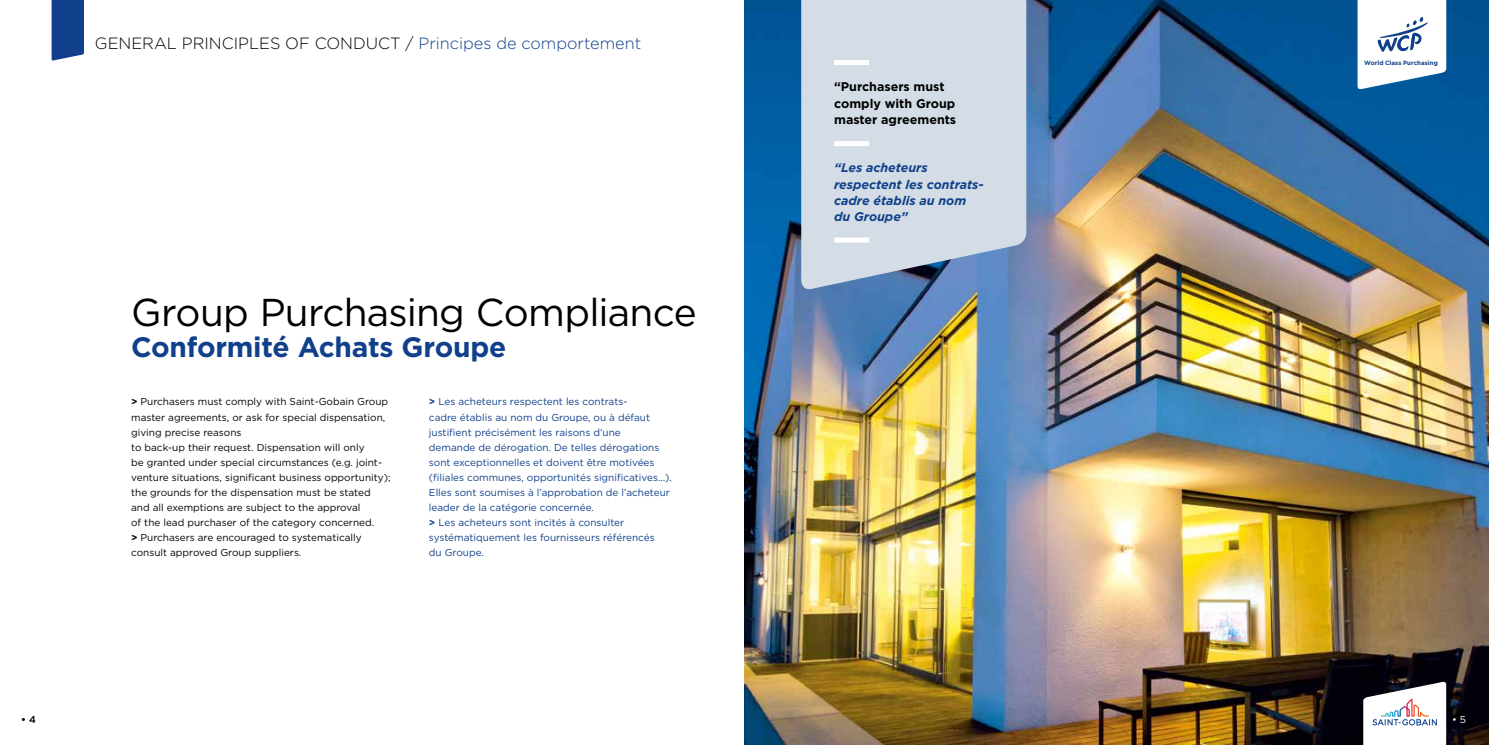
<style>
.page{position:relative;width:1489px;height:745px;background:#fff}
.page>*{position:absolute;margin:0;border:0;box-sizing:border-box;transform-origin:0 0}
.t1{font:38.75px "Gotham";letter-spacing:-.02em;color:#000}
.t2{font:700 28px "Gotham";letter-spacing:-.01em;color:#10408b}
.t3{font:300 16.25px "Gotham";color:#000}
.t4{font:italic 700 12.5px/16.2px "Gotham";color:#10408b}
.t5{font:700 12.5px/16.2px "Gotham";color:#000}
.t6{font:10px/15px "Gotham";color:#000}
.t7{font:10px/15px "Gotham";color:#10408b}
.t8{font:10px "Gotham";color:#fff}
.t9{font:700 6.12px "Gotham";letter-spacing:.01em;color:#10408b}
.s1{color:#10408b}
.s2{font-weight:700}
</style>
<div class="page">
<img style="left:744px;top:0;width:744px;height:744px">
<svg style="left:801px;top:0;width:225px;height:291px;background:#c9d3e0"></svg>
<div style="left:834px;top:60px;width:35px;height:5px;background:#fff"></div>
<div style="left:834px;top:141px;width:35px;height:5px;background:#fff"></div>
<div style="left:834px;top:237px;width:35px;height:5px;background:#fff"></div>
<div style="left:1357px;top:676px;width:94px;height:68px;background:#000;opacity:.3"></div>
<svg style="left:1363px;top:680px;width:82px;height:64px"></svg>
<div style="left:52px;top:0;width:32px;height:61px;background:#10408b"></div>
<svg style="left:1357px;top:0;width:88px;height:90px"></svg>
<h3 class="t3" style="left:95px;top:33px;width:548px">GENERAL PRINCIPLES OF CONDUCT / <span class="s1">Principes de comportement</span></h3>
<h1 class="t1" style="left:131px;top:288px;width:567px">Group Purchasing Compliance</h1>
<h2 class="t2" style="left:131px;top:328px;width:377px">Conformité Achats Groupe</h2>
<p class="t6" style="left:131px;top:394px;width:261px"><span class="s2">&gt;</span> Purchasers must comply with Saint-Gobain Group master agreements, or ask for special dispensation, giving precise reasons<br>to back-up their request. Dispensation will only<br>be granted under special circumstances (e.g. joint&shy;venture situations, significant business opportunity); the grounds for the dispensation must be stated and all exemptions are subject to the approval<br>of the lead purchaser of the category concerned.<br><span class="s2">&gt;</span> Purchasers are encouraged to systematically consult approved Group suppliers.</p>
<p class="t7" style="left:429px;top:394px;width:244px"><span class="s2">&gt;</span> Les acheteurs respectent les contrats-<br>cadre établis au nom du Groupe, ou à défaut justifient précisément les raisons d’une<br>demande de dérogation. De telles dérogations sont exceptionnelles et doivent être motivées (filiales communes, opportunités significatives…).<br>Elles sont soumises à l’approbation de l’acheteur leader de la catégorie concernée.<br><span class="s2">&gt;</span> Les acheteurs sont incités à consulter systématiquement les fournisseurs référencés<br>du Groupe.</p>
<p class="t5" style="left:834px;top:79px;width:124px">“Purchasers must comply with Group master agreements</p>
<p class="t4" style="left:834px;top:160px;width:151px">“Les acheteurs respectent les contrats&shy;cadre établis au nom du Groupe”</p>
<p class="t9" style="left:1363px;top:59px;width:75px">World Class Purchasing</p>
<p class="t6" style="left:21px;top:711px;width:16px">• 4</p>
<p class="t8" style="left:1451px;top:713px;width:15px">• 5</p>
</div>
